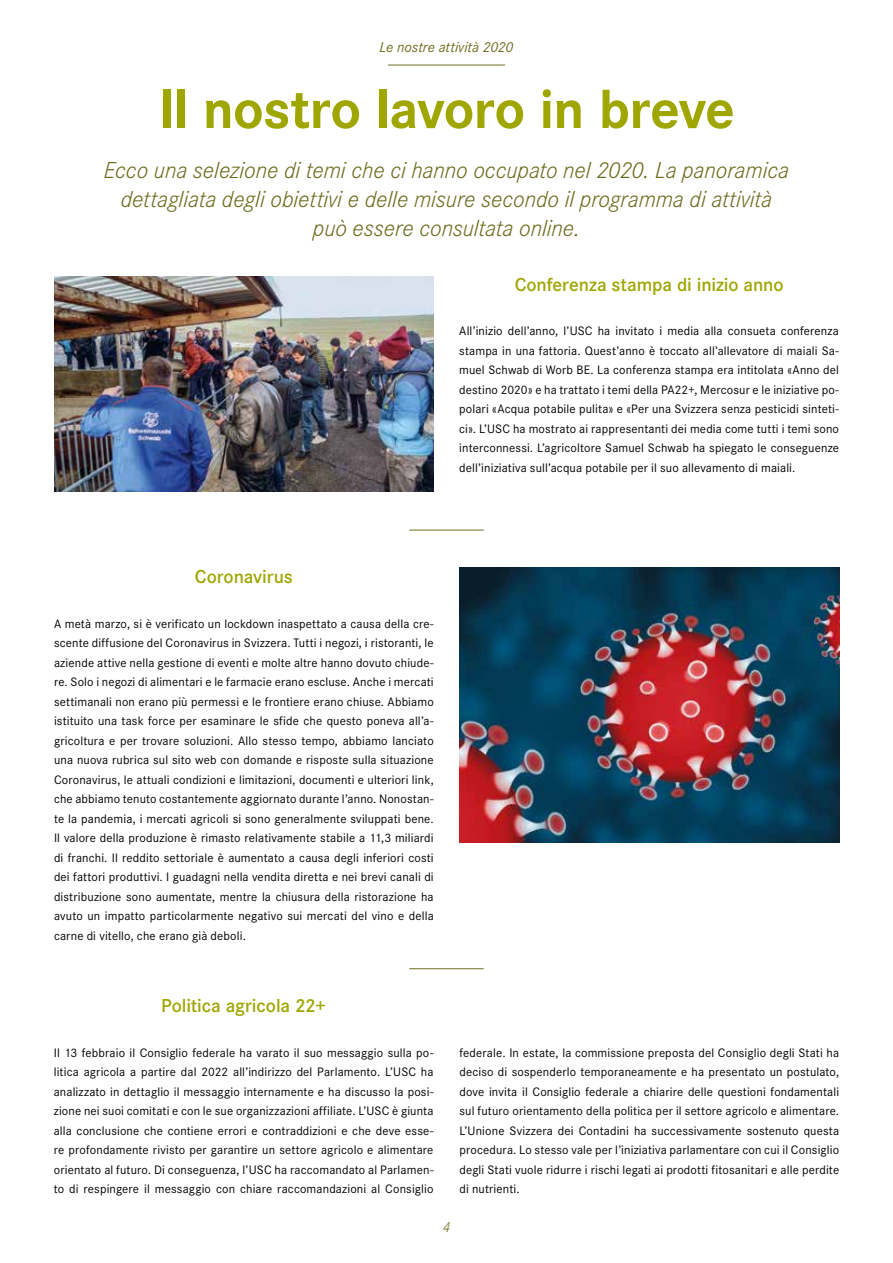
<style>
.page{position:relative;width:893px;height:1263px;background:#fff}
.page>*{position:absolute;margin:0;border:0;box-sizing:border-box;transform-origin:0 0}
.t1{font:700 57px "Corporate S";letter-spacing:-.015em;color:#9fa600}
.t2{font:italic 300 24px/28.8px "Corporate S";letter-spacing:-.005em;color:#6d6d20;text-align:center}
.t3{font:600 19.5px "Corporate S";letter-spacing:-.005em;color:#9fa600}
.t4{font:italic 15px "Corporate S";color:#6d6d20}
.t5{font:italic 300 15px "Corporate S";color:#6d6d20}
.t6{font:12.75px/19.5px "Corporate S";letter-spacing:.01em;color:#000;text-align:justify}
</style>
<div class="page">
<hr style="left:388px;top:65px;width:117px;height:1px;background:#6d6d20">
<img style="left:54px;top:277px;width:380px;height:214px">
<hr style="left:410px;top:530px;width:73px;height:1px;background:#6d6d20">
<hr style="left:410px;top:968px;width:73px;height:1px;background:#6d6d20">
<img style="left:460px;top:568px;width:379px;height:274px">
<p class="t4" style="left:379px;top:39px;width:135px">Le nostre attività 2020</p>
<h1 class="t1" style="left:158px;top:76px;width:578px">Il nostro lavoro in breve</h1>
<h2 class="t2" style="left:104px;top:156px;width:687px">Ecco una selezione di temi che ci hanno occupato nel 2020. La panoramica dettagliata degli obiettivi e delle misure secondo il programma di attività può essere consultata online.</h2>
<h3 class="t3" style="left:515px;top:273px;width:270px">Conferenza stampa di inizio anno</h3>
<p class="t6" style="left:459px;top:321px;width:381px">All’inizio dell’anno, l’USC ha invitato i media alla consueta conferenza stampa in una fattoria. Quest’anno è toccato all’allevatore di maiali Sa&shy;muel Schwab di Worb BE. La conferenza stampa era intitolata «Anno del destino 2020» e ha trattato i temi della PA22+, Mercosur e le iniziative po&shy;polari «Acqua potabile pulita» e «Per una Svizzera senza pesticidi sinteti&shy;ci». L’USC ha mostrato ai rappresentanti dei media come tutti i temi sono interconnessi. L’agricoltore Samuel Schwab ha spiegato le conseguenze dell’iniziativa sull’acqua potabile per il suo allevamento di maiali.</p>
<h3 class="t3" style="left:195px;top:566px;width:99px">Coronavirus</h3>
<p class="t6" style="left:54px;top:614px;width:381px">A metà marzo, si è verificato un lockdown inaspettato a causa della cre&shy;scente diffusione del Coronavirus in Svizzera. Tutti i negozi, i ristoranti, le aziende attive nella gestione di eventi e molte altre hanno dovuto chiude&shy;re. Solo i negozi di alimentari e le farmacie erano escluse. Anche i mercati settimanali non erano più permessi e le frontiere erano chiuse. Abbiamo istituito una task force per esaminare le sfide che questo poneva all’a&shy;gricoltura e per trovare soluzioni. Allo stesso tempo, abbiamo lanciato una nuova rubrica sul sito web con domande e risposte sulla situazione Coronavirus, le attuali condizioni e limitazioni, documenti e ulteriori link, che abbiamo tenuto costantemente aggiornato durante l’anno. Nonostan&shy;te la pandemia, i mercati agricoli si sono generalmente sviluppati bene.<br>Il valore della produzione è rimasto relativamente stabile a 11,3 miliardi di franchi. Il reddito settoriale è aumentato a causa degli inferiori costi dei fattori produttivi. I guadagni nella vendita diretta e nei brevi canali di distribuzione sono aumentate, mentre la chiusura della ristorazione ha avuto un impatto particolarmente negativo sui mercati del vino e della carne di vitello, che erano già deboli.</p>
<h3 class="t3" style="left:161px;top:995px;width:166px">Politica agricola 22+</h3>
<p class="t6" style="left:54px;top:1043px;width:381px">Il 13 febbraio il Consiglio federale ha varato il suo messaggio sulla po&shy;litica agricola a partire dal 2022 all’indirizzo del Parlamento. L’USC ha analizzato in dettaglio il messaggio internamente e ha discusso la posi&shy;zione nei suoi comitati e con le sue organizzazioni affiliate. L’USC è giunta alla conclusione che contiene errori e contraddizioni e che deve esse&shy;re profondamente rivisto per garantire un settore agricolo e alimentare orientato al futuro. Di conseguenza, l’USC ha raccomandato al Parlamen&shy;to di respingere il messaggio con chiare raccomandazioni al Consiglio</p>
<p class="t6" style="left:459px;top:1043px;width:381px">federale. In estate, la commissione preposta del Consiglio degli Stati ha deciso di sospenderlo temporaneamente e ha presentato un postulato, dove invita il Consiglio federale a chiarire delle questioni fondamentali sul futuro orientamento della politica per il settore agricolo e alimentare.<br>L’Unione Svizzera dei Contadini ha successivamente sostenuto questa procedura. Lo stesso vale per l’iniziativa parlamentare con cui il Consiglio degli Stati vuole ridurre i rischi legati ai prodotti fitosanitari e alle perdite di nutrienti.</p>
<p class="t5" style="left:443px;top:1219px;width:9px">4</p>
</div>
